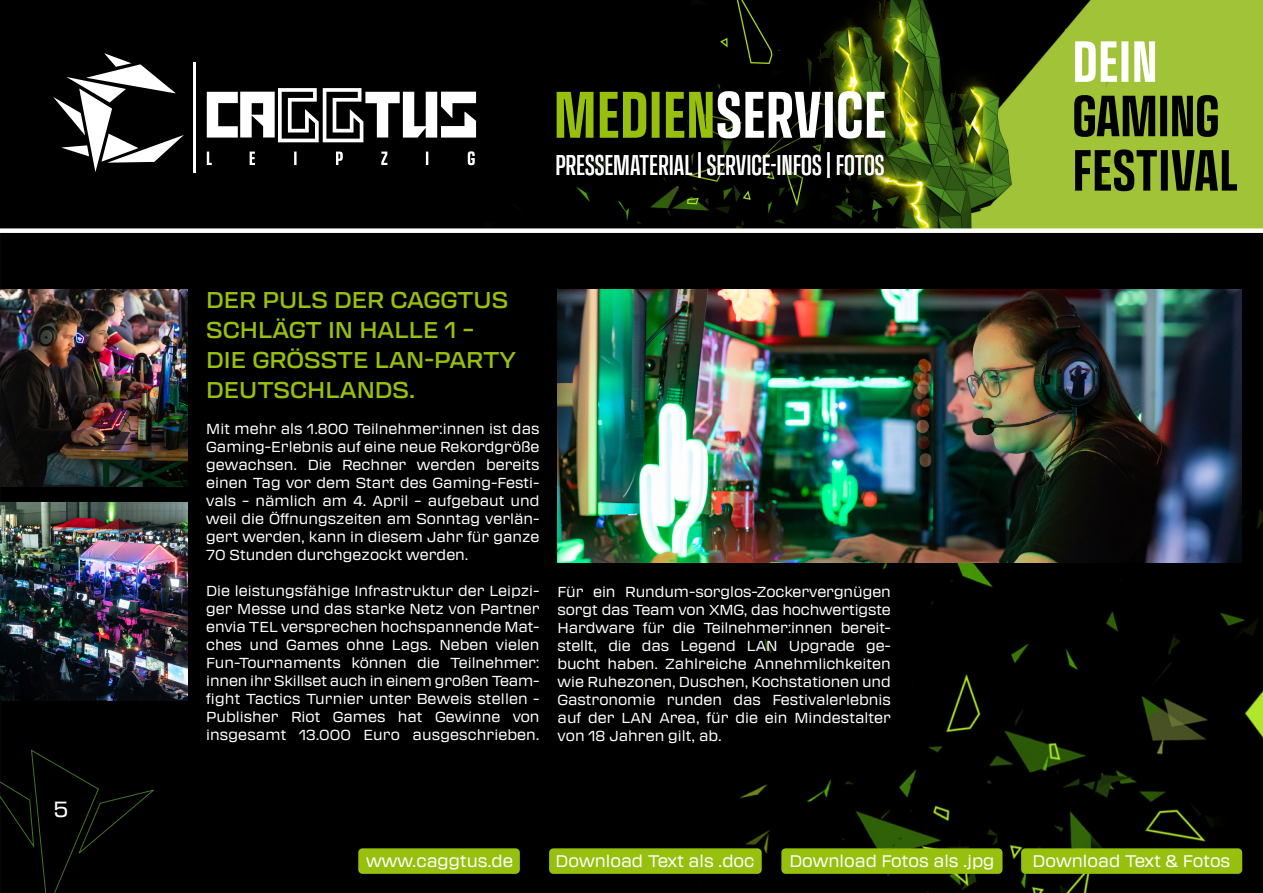
<style>
.page{position:relative;width:1263px;height:893px;background:#fff}
.page>*{position:absolute;margin:0;border:0;box-sizing:border-box;transform-origin:0 0}
.t1{font:700 condensed 64.65px "Transducer";letter-spacing:.01em;color:#fff}
.t2{font:700 condensed 57px/54.4px "Transducer";letter-spacing:.005em;color:#000}
.t3{font:700 condensed 57px "Transducer";color:#fff}
.t4{font:500 condensed 28.05px "Transducer";color:#fff}
.t5{font:500 22.5px/30px "Transducer";color:#97bf0d}
.t6{font:21.6px "Transducer";color:#fff}
.t7{font:16.5px "Transducer";color:#fff}
.t8{font:14.25px/18px "Transducer";color:#fff;text-align:justify}
.s1{color:#97bf0d}
</style>
<div class="page">
<div style="left:0;top:233px;width:1263px;height:660px;background:#000"></div>
<div style="left:0;top:749px;width:156px;height:144px;background:#000"></div>
<img style="left:0;top:0;width:1263px;height:228px">
<img style="left:0;top:289px;width:187px;height:198px">
<div style="left:358px;top:848px;width:162px;height:26px;background:#97bf0d;border-radius:4px"></div>
<div style="left:549px;top:848px;width:213px;height:26px;background:#97bf0d;border-radius:4px"></div>
<div style="left:781px;top:848px;width:221px;height:26px;background:#97bf0d;border-radius:4px"></div>
<div style="left:1021px;top:848px;width:221px;height:26px;background:#97bf0d;border-radius:4px"></div>
<img style="left:0;top:503px;width:187px;height:198px">
<svg style="left:53px;top:53px;width:131px;height:119px"></svg>
<hr style="left:193px;top:63px;width:2px;height:110px;background:#fff">
<svg style="left:207px;top:88px;width:269px;height:54px"></svg>
<svg style="left:207px;top:152px;width:5px;height:13px"></svg>
<svg style="left:250px;top:152px;width:5px;height:13px"></svg>
<svg style="left:294px;top:152px;width:3px;height:13px"></svg>
<svg style="left:336px;top:152px;width:7px;height:13px"></svg>
<svg style="left:381px;top:152px;width:6px;height:13px"></svg>
<svg style="left:426px;top:152px;width:2px;height:13px"></svg>
<svg style="left:468px;top:151px;width:7px;height:14px"></svg>
<div style="left:547px;top:143px;width:346px;height:44px;background:#000;opacity:.75"></div>
<div style="left:558px;top:93px;width:344px;height:63px;background:#000;opacity:.66"></div>
<img style="left:558px;top:289px;width:684px;height:274px">
<h3 class="t6" style="left:54px;top:794px;width:16px">5</h3>
<h1 class="t1" style="left:554px;top:69px;width:334px"><span class="s1">MEDIEN</span>SERVICE</h1>
<h3 class="t4" style="left:555px;top:145px;width:331px">PRESSEMATERIAL | SERVICE-INFOS | FOTOS</h3>
<h3 class="t5" style="left:206px;top:284px;width:311px">DER PULS DER CAGGTUS<br>SCHLÄGT IN HALLE 1 –<br>DIE GRÖSSTE LAN-PARTY<br>DEUTSCHLANDS.</h3>
<p class="t8" style="left:206px;top:419px;width:335px">Mit mehr als 1.800 Teilnehmer:innen ist das Gaming-Erlebnis auf eine neue Rekordgröße gewachsen. Die Rechner werden bereits einen Tag vor dem Start des Gaming-Festi&shy;vals – nämlich am 4. April – aufgebaut und weil die Öffnungszeiten am Sonntag verlän&shy;gert werden, kann in diesem Jahr für ganze 70 Stunden durchgezockt werden.</p>
<p class="t8" style="left:206px;top:581px;width:335px">Die leistungsfähige Infrastruktur der Leipzi&shy;ger Messe und das starke Netz von Partner envia TEL versprechen hochspannende Mat&shy;ches und Games ohne Lags. Neben vielen Fun-Tournaments können die Teilnehmer: innen ihr Skillset auch in einem großen Team&shy;fight Tactics Turnier unter Beweis stellen - Publisher Riot Games hat Gewinne von insgesamt 13.000 Euro ausgeschrieben.</p>
<p class="t8" style="left:558px;top:582px;width:335px">Für ein Rundum-sorglos-Zockervergnügen sorgt das Team von XMG, das hochwertigste Hardware für die Teilnehmer:innen bereit&shy;stellt, die das Legend LAN Upgrade ge&shy;bucht haben. Zahlreiche Annehmlichkeiten wie Ruhezonen, Duschen, Kochstationen und Gastronomie runden das Festivalerlebnis auf der LAN Area, für die ein Mindestalter von 18 Jahren gilt, ab.</p>
<h2 class="t3" style="left:1072px;top:22px;width:86px">DEIN</h2>
<h2 class="t2" style="left:1072px;top:86px;width:167px">GAMING<br>FESTIVAL</h2>
<p class="t7" style="left:366px;top:850px;width:148px">www.caggtus.de</p>
<p class="t7" style="left:556px;top:850px;width:200px">Download Text als .doc</p>
<p class="t7" style="left:789px;top:850px;width:207px">Download Fotos als .jpg</p>
<p class="t7" style="left:1032px;top:850px;width:199px">Download Text &amp; Fotos</p>
</div>
